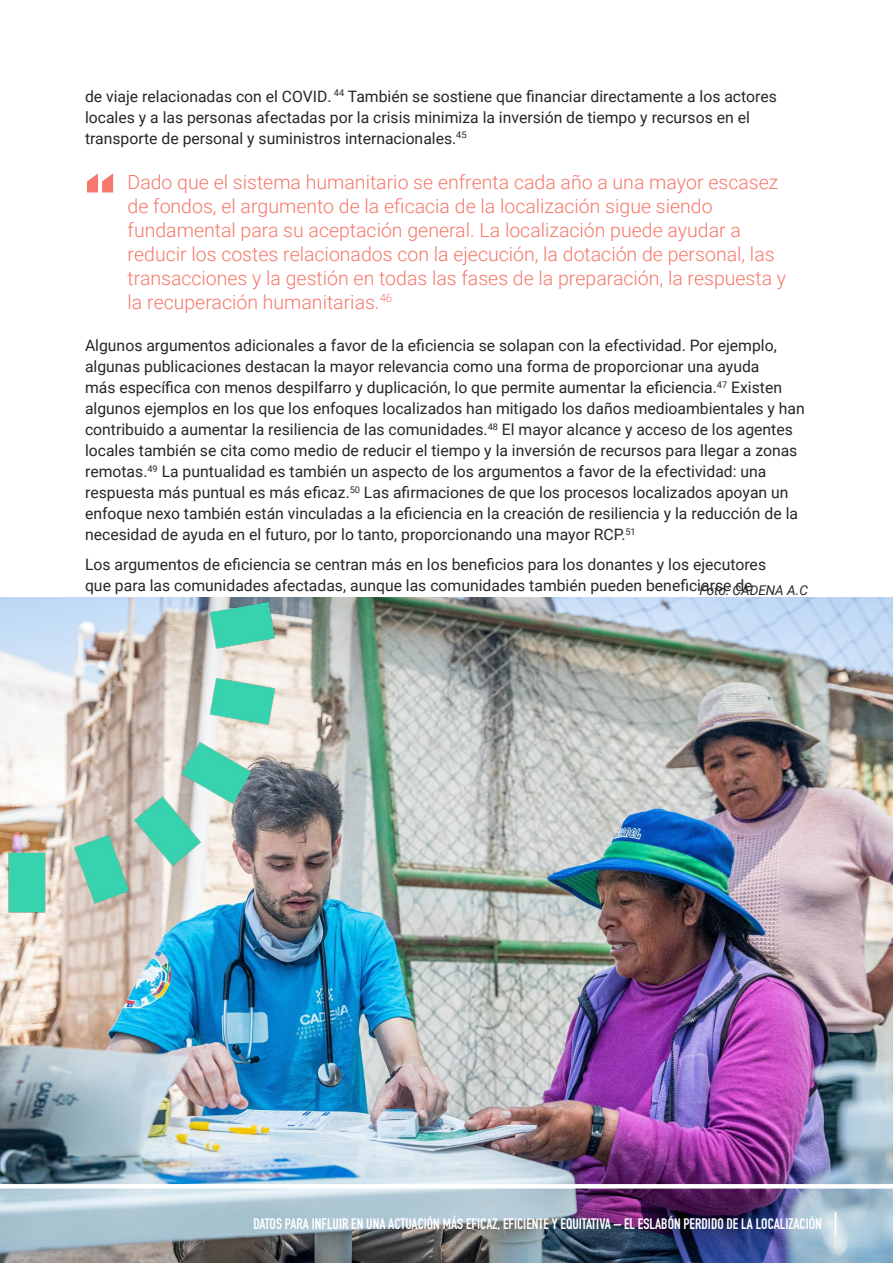
<style>
.page{position:relative;width:893px;height:1263px;background:#fff}
.page>*{position:absolute;margin:0;border:0;box-sizing:border-box;transform-origin:0 0}
.t1{font:700 108px "DIN Condensed";color:#f6776b}
.t2{font:300 19.5px/24px "Roboto";color:#f6776b}
.t3{font:15.75px/21px "Roboto";color:#262626}
.t4{font:700 15px "DIN Condensed";color:#fff}
.t5{font:italic 13.5px "Roboto";color:#262626}
.s1{font-size:22.5px}
</style>
<div class="page">
<img style="left:0;top:597px;width:893px;height:666px">
<hr style="left:0;top:1184px;width:893px;height:4px;background:#fff">
<img style="left:0;top:597px;width:300px;height:402px">
<p class="t3" style="left:85px;top:85px;width:693px">de viaje relacionadas con el COVID. <sup>44</sup> También se sostiene que financiar directamente a los actores locales y a las personas afectadas por la crisis minimiza la inversión de tiempo y recursos en el transporte de personal y suministros internacionales.<sup>45</sup></p>
<h1 class="t1" style="left:85px;top:140px;width:32px">“</h1>
<p class="t2" style="left:128px;top:169px;width:660px">Dado que el sistema humanitario se enfrenta cada año a una mayor escasez de fondos, el argumento de la eficacia de la localización sigue siendo fundamental para su aceptación general. La localización puede ayudar a reducir los costes relacionados con la ejecución, la dotación de personal, las transacciones y la gestión en todas las fases de la preparación, la respuesta y la recuperación humanitarias.<sup>46</sup></p>
<p class="t3" style="left:85px;top:334px;width:721px">Algunos argumentos adicionales a favor de la eficiencia se solapan con la efectividad. Por ejemplo, algunas publicaciones destacan la mayor relevancia como una forma de proporcionar una ayuda<br>más específica con menos despilfarro y duplicación, lo que permite aumentar la eficiencia.<sup>47</sup> Existen algunos ejemplos en los que los enfoques localizados han mitigado los daños medioambientales y han contribuido a aumentar la resiliencia de las comunidades.<sup>48</sup> El mayor alcance y acceso de los agentes locales también se cita como medio de reducir el tiempo y la inversión de recursos para llegar a zonas remotas.<sup>49</sup> La puntualidad es también un aspecto de los argumentos a favor de la efectividad: una respuesta más puntual es más eficaz.<sup>50</sup> Las afirmaciones de que los procesos localizados apoyan un enfoque nexo también están vinculadas a la eficiencia en la creación de resiliencia y la reducción de la necesidad de ayuda en el futuro, por lo tanto, proporcionando una mayor RCP.<sup>51</sup></p>
<p class="t3" style="left:85px;top:553px;width:683px">Los argumentos de eficiencia se centran más en los beneficios para los donantes y los ejecutores que para las comunidades afectadas, aunque las comunidades también pueden beneficiarse de</p>
<p class="t5" style="left:699px;top:580px;width:110px">Foto: CADENA A.C</p>
<p class="t4" style="left:253px;top:1213px;width:586px">DATOS PARA INFLUIR EN UNA ACTUACIÓN MÁS EFICAZ, EFICIENTE Y EQUITATIVA – EL ESLABÓN PERDIDO DE LA LOCALIZACIÓN <span class="s1">|</span></p>
</div>
